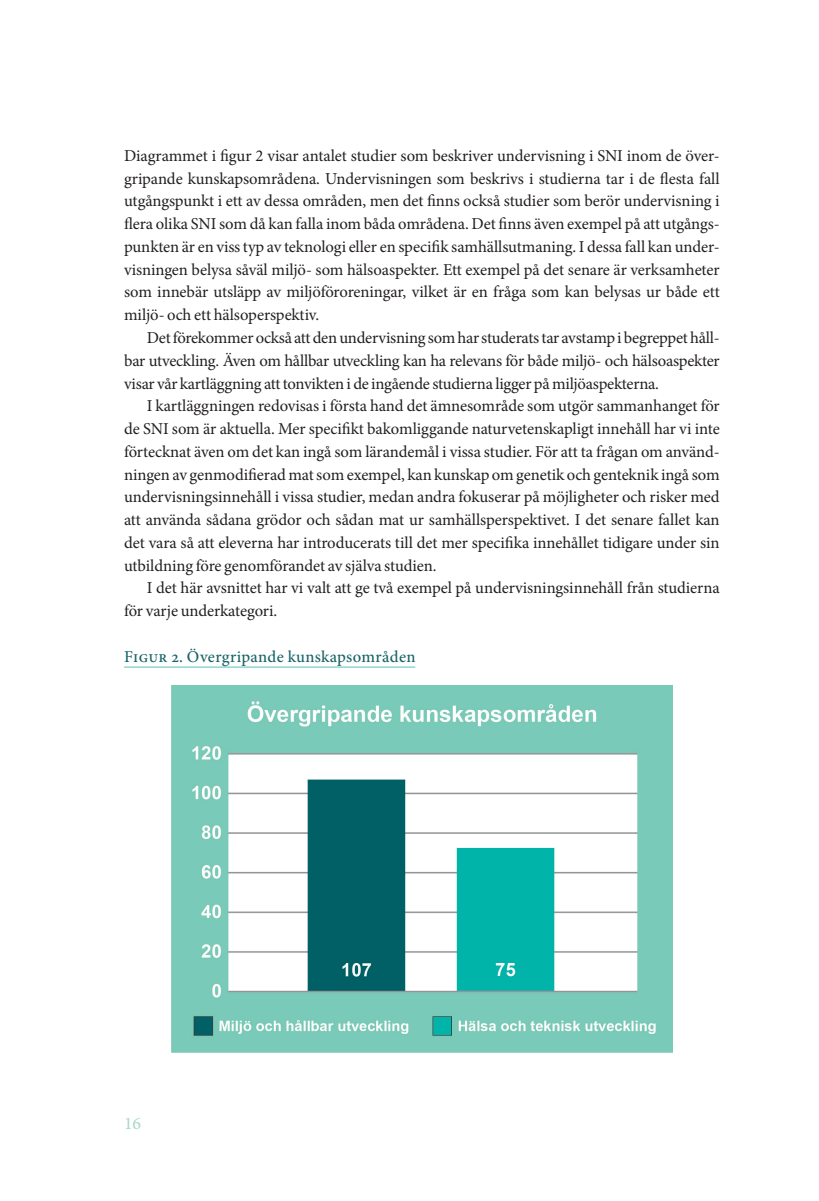
<style>
.page{position:relative;width:819px;height:1201px;background:#fff}
.page>*{position:absolute;margin:0;border:0;box-sizing:border-box;transform-origin:0 0}
.t1{font:17.5px "Minion Pro Capt";color:#a8d9c4}
.t2{font:16.62px/22.8px "Minion Pro";letter-spacing:-.01em;color:#231f20;text-align:justify}
.t3{font:500 16.62px "Minion Pro";letter-spacing:.02em;color:#196467}
</style>
<div class="page">
<hr style="left:124px;top:666px;width:291px;height:1px;background:#58c2b5">
<img style="left:171px;top:685px;width:501px;height:367px">
<p class="t2" style="left:124px;top:144px;width:597px">Diagrammet i figur 2 visar antalet studier som beskriver undervisning i SNI inom de över&shy;gripande kunskapsområdena. Undervisningen som beskrivs i studierna tar i de flesta fall utgångspunkt i ett av dessa områden, men det finns också studier som berör undervisning i flera olika SNI som då kan falla inom båda områdena. Det finns även exempel på att utgångs&shy;punkten är en viss typ av teknologi eller en specifik samhällsutmaning. I dessa fall kan under&shy;visningen belysa såväl miljö- som hälsoaspekter. Ett exempel på det senare är verksamheter som innebär utsläpp av miljöföroreningar, vilket är en fråga som kan belysas ur både ett miljö- och ett hälsoperspektiv.</p>
<p class="t2" style="left:124px;top:326px;width:597px;text-indent:23px">Det förekommer också att den undervisning som har studerats tar avstamp i begreppet håll&shy;bar utveckling. Även om hållbar utveckling kan ha relevans för både miljö- och hälso aspek ter visar vår kartläggning att tonvikten i de ingående studierna ligger på miljöaspekterna.</p>
<p class="t2" style="left:124px;top:394px;width:597px;text-indent:23px">I kartläggningen redovisas i första hand det ämnesområde som utgör sammanhanget för de SNI som är aktuella. Mer specifikt bakomliggande naturvetenskapligt innehåll har vi inte förtecknat även om det kan ingå som lärandemål i vissa studier. För att ta frågan om använd&shy;ningen av genmodifierad mat som exempel, kan kunskap om genetik och genteknik ingå som undervisningsinnehåll i vissa studier, medan andra fokuserar på möjligheter och risker med att använda sådana grödor och sådan mat ur samhällsperspektivet. I det senare fallet kan det vara så att eleverna har introducerats till det mer specifika innehållet tidigare under sin utbildning före genomförandet av själva studien.</p>
<p class="t2" style="left:124px;top:576px;width:597px;text-indent:23px">I det här avsnittet har vi valt att ge två exempel på undervisningsinnehåll från studierna för varje underkategori.</p>
<p class="t3" style="left:124px;top:645px;width:293px">Figur 2. Övergripande kunskapsområden</p>
<p class="t1" style="left:124px;top:1111px;width:19px">16</p>
</div>
